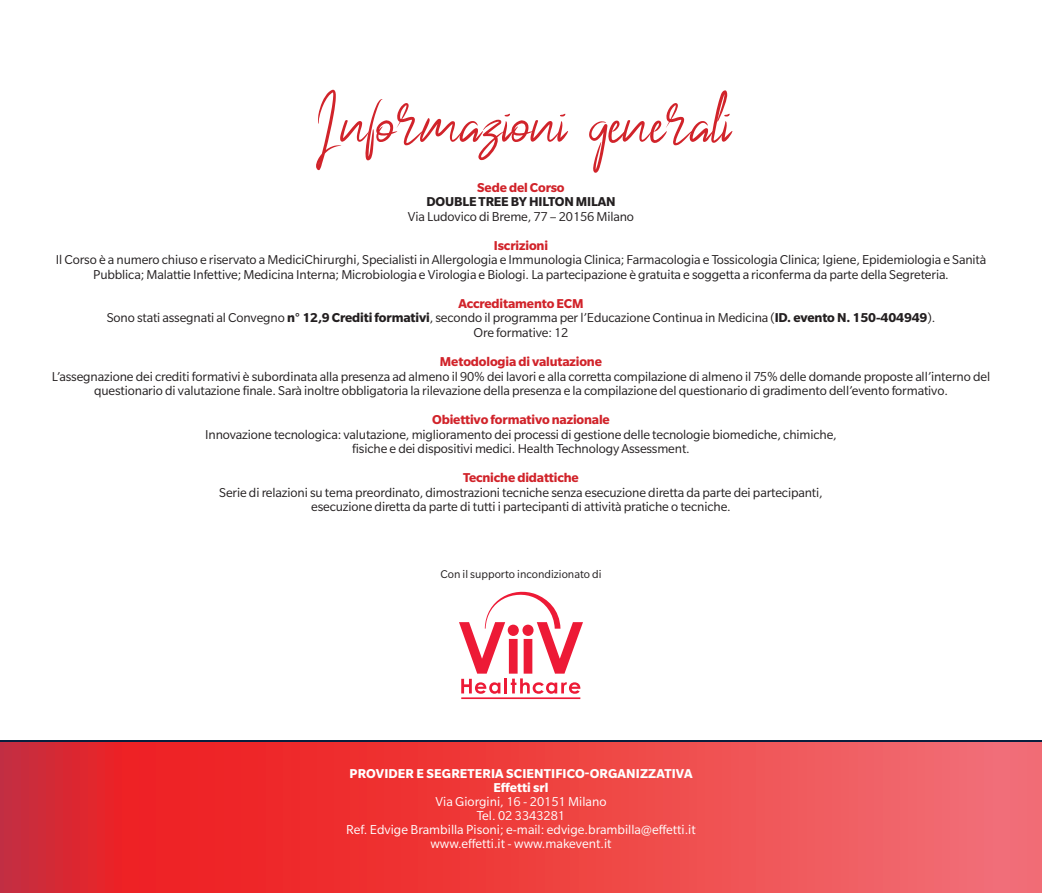
<style>
.page{position:relative;width:1042px;height:893px;background:#fff}
.page>*{position:absolute;margin:0;border:0;box-sizing:border-box;transform-origin:0 0}
.t1{font:108.5px "Nalika Signature";color:#d1232a}
.t2{font:14px/14.5px "Slate Std";letter-spacing:-.01em;color:#231f20;text-align:center}
.t3{font:14px "Slate Std";color:#fff}
.t4{font:700 14px "Slate Std";letter-spacing:-.01em;color:#d1232a}
.t5{font:700 14px "Slate Std";letter-spacing:.01em;color:#fff}
.t6{font:700 14px "Slate Std";letter-spacing:-.01em;color:#231f20}
.t7{font:12.25px "Slate Std";color:#231f20}
.s1{font-weight:700}
</style>
<div class="page">
<svg style="left:0;top:741px;width:1042px;height:152px;background:#ea4145"></svg>
<hr style="left:0;top:740px;width:1042px;height:1px;background:#07203e">
<hr style="left:461px;top:697px;width:119px;height:2px;background:#ed1a36">
<svg style="left:459px;top:592px;width:124px;height:102px"></svg>
<p class="t1" style="left:310px;top:77px;width:424px">Informazioni generali</p>
<p class="t4" style="left:477px;top:180px;width:89px">Sede del Corso</p>
<p class="t6" style="left:426px;top:194px;width:191px">DOUBLE TREE BY HILTON MILAN</p>
<p class="t2" style="left:408px;top:209px;width:228px">Via Ludovico di Breme, 77 – 20156 Milano</p>
<p class="t4" style="left:494px;top:238px;width:56px">Iscrizioni</p>
<p class="t2" style="left:56px;top:253px;width:932px">Il Corso è a numero chiuso e riservato a MediciChirurghi, Specialisti in Allergologia e Immunologia Clinica; Farmacologia e Tossicologia Clinica; Igiene, Epidemiologia e Sanità<br>Pubblica; Malattie Infettive; Medicina Interna; Microbiologia e Virologia e Biologi. La partecipazione è gratuita e soggetta a riconferma da parte della Segreteria.</p>
<p class="t4" style="left:458px;top:296px;width:127px">Accreditamento ECM</p>
<p class="t2" style="left:107px;top:311px;width:830px">Sono stati assegnati al Convegno <span class="s1">n° 12,9 Crediti formativi</span>, secondo il programma per l’Educazione Continua in Medicina (<span class="s1">ID. evento N. 150-404949</span>).</p>
<p class="t2" style="left:473px;top:325px;width:96px">Ore formative: 12</p>
<p class="t4" style="left:440px;top:354px;width:163px">Metodologia di valutazione</p>
<p class="t2" style="left:52px;top:369px;width:940px">L’assegnazione dei crediti formativi è subordinata alla presenza ad almeno il 90% dei lavori e alla corretta compilazione di almeno il 75% delle domande proposte all’interno del questionario di valutazione finale. Sarà inoltre obbligatoria la rilevazione della presenza e la compilazione del questionario di gradimento dell’evento formativo.</p>
<p class="t4" style="left:432px;top:412px;width:179px">Obiettivo formativo nazionale</p>
<p class="t2" style="left:205px;top:427px;width:633px">Innovazione tecnologica: valutazione, miglioramento dei processi di gestione delle tecnologie biomediche, chimiche,</p>
<p class="t2" style="left:352px;top:441px;width:339px">fisiche e dei dispositivi medici. Health Technology Assessment.</p>
<p class="t4" style="left:463px;top:470px;width:117px">Tecniche didattiche</p>
<p class="t2" style="left:219px;top:485px;width:605px">Serie di relazioni su tema preordinato, dimostrazioni tecniche senza esecuzione diretta da parte dei partecipanti,</p>
<p class="t2" style="left:311px;top:499px;width:421px">esecuzione diretta da parte di tutti i partecipanti di attività pratiche o tecniche.</p>
<p class="t7" style="left:440px;top:568px;width:163px">Con il supporto incondizionato di</p>
<p class="t5" style="left:349px;top:766px;width:344px">PROVIDER E SEGRETERIA SCIENTIFICO-ORGANIZZATIVA</p>
<p class="t5" style="left:493px;top:780px;width:57px">Effetti srl</p>
<p class="t3" style="left:435px;top:794px;width:172px">Via Giorgini, 16 - 20151 Milano</p>
<p class="t3" style="left:477px;top:808px;width:90px">Tel. 02 3343281</p>
<p class="t3" style="left:346px;top:822px;width:351px">Ref. Edvige Brambilla Pisoni; e-mail: edvige.brambilla@effetti.it</p>
<p class="t3" style="left:430px;top:836px;width:183px">www.effetti.it - www.makevent.it</p>
</div>
